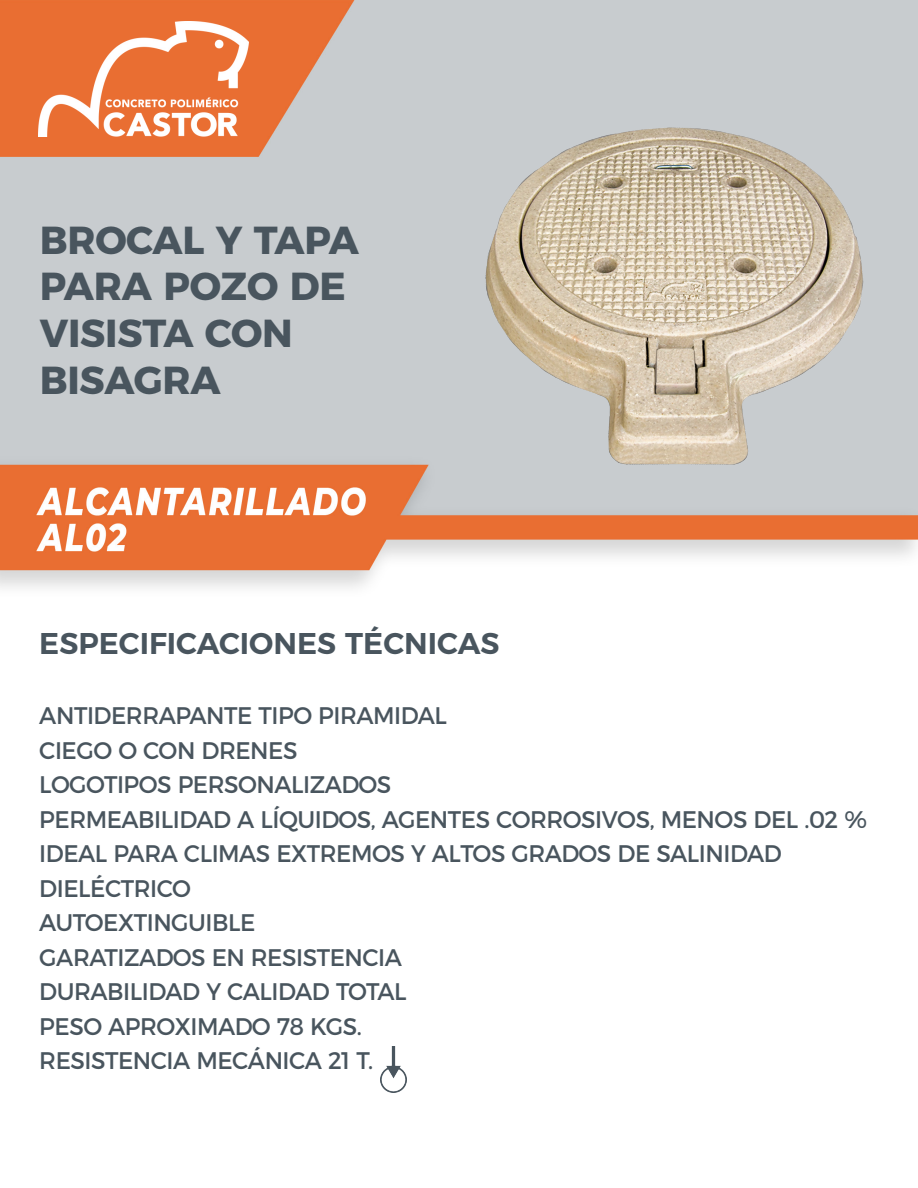
<style>
.page{position:relative;width:918px;height:1188px;background:#fff}
.page>*{position:absolute;margin:0;border:0;box-sizing:border-box;transform-origin:0 0}
.t1{font:700 39px/46.8px "Montserrat";letter-spacing:-.005em;color:#49555e}
.t2{font:600 30px "Montserrat";color:#49555e}
.t3{font:24px/34.5px "Montserrat";letter-spacing:-.02em;color:#49555e}
</style>
<div class="page">
<img style="left:0;top:0;width:918px;height:1084px">
<img style="left:380px;top:1047px;width:26px;height:46px">
<img style="left:39px;top:21px;width:210px;height:115px">
<img style="left:485px;top:128px;width:379px;height:337px">
<h1 class="t1" style="left:40px;top:213px;width:321px">BROCAL Y TAPA<br>PARA POZO DE<br>VISISTA CON<br>BISAGRA</h1>
<p class="t2" style="left:39px;top:619px;width:462px">ESPECIFICACIONES TÉCNICAS</p>
<p class="t3" style="left:39px;top:697px;width:829px">ANTIDERRAPANTE TIPO PIRAMIDAL<br>CIEGO O CON DRENES<br>LOGOTIPOS PERSONALIZADOS<br>PERMEABILIDAD A LÍQUIDOS, AGENTES CORROSIVOS, MENOS DEL .02 %<br>IDEAL PARA CLIMAS EXTREMOS Y ALTOS GRADOS DE SALINIDAD<br>DIELÉCTRICO<br>AUTOEXTINGUIBLE<br>GARATIZADOS EN RESISTENCIA<br>DURABILIDAD Y CALIDAD TOTAL<br>PESO APROXIMADO 78 KGS.<br>RESISTENCIA MECÁNICA 21 T.</p>
</div>
